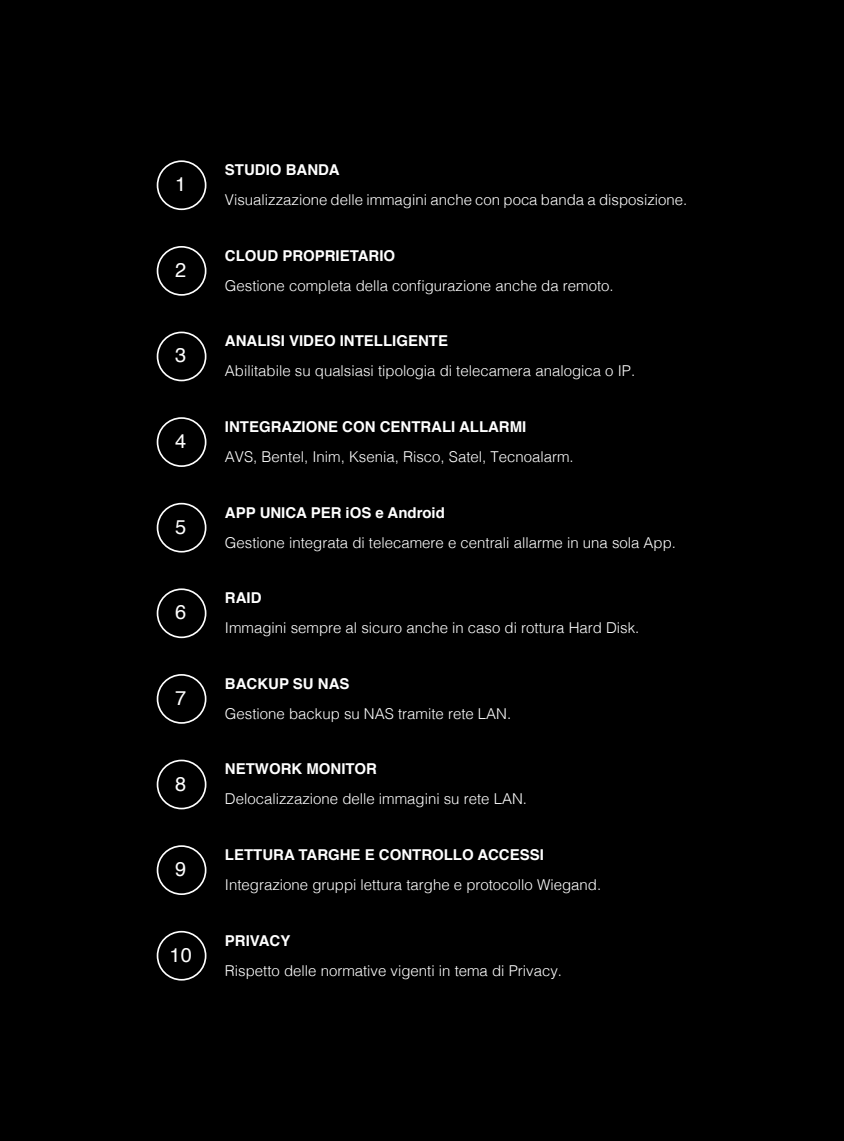
<style>
.page{position:relative;width:844px;height:1141px;background:#fff}
.page>*{position:absolute;margin:0;border:0;box-sizing:border-box;transform-origin:0 0}
.t1{font:19.95px "Helvetica";color:#fff}
.t2{font:300 15.05px "Helvetica";color:#fff}
.t3{font:700 15.05px "Helvetica";color:#fff}
</style>
<div class="page">
<div style="left:0;top:0;width:843px;height:1141px;background:#000"></div>
<div style="left:157px;top:160px;width:49px;height:50px;border:2px solid #fff;border-radius:50%"></div>
<div style="left:157px;top:246px;width:49px;height:50px;border:2px solid #fff;border-radius:50%"></div>
<div style="left:157px;top:332px;width:49px;height:49px;border:2px solid #fff;border-radius:50%"></div>
<div style="left:157px;top:417px;width:49px;height:50px;border:2px solid #fff;border-radius:50%"></div>
<div style="left:157px;top:503px;width:49px;height:50px;border:2px solid #fff;border-radius:50%"></div>
<div style="left:157px;top:588px;width:49px;height:50px;border:2px solid #fff;border-radius:50%"></div>
<div style="left:157px;top:674px;width:49px;height:50px;border:2px solid #fff;border-radius:50%"></div>
<div style="left:157px;top:760px;width:49px;height:49px;border:2px solid #fff;border-radius:50%"></div>
<div style="left:157px;top:845px;width:49px;height:50px;border:2px solid #fff;border-radius:50%"></div>
<div style="left:157px;top:931px;width:49px;height:50px;border:2px solid #fff;border-radius:50%"></div>
<h1 class="t1" style="left:175px;top:169px;width:13px">1</h1>
<h1 class="t1" style="left:175px;top:254px;width:13px">2</h1>
<h1 class="t1" style="left:175px;top:340px;width:13px">3</h1>
<h1 class="t1" style="left:175px;top:426px;width:13px">4</h1>
<h1 class="t1" style="left:175px;top:511px;width:13px">5</h1>
<h1 class="t1" style="left:175px;top:597px;width:13px">6</h1>
<h1 class="t1" style="left:175px;top:683px;width:13px">7</h1>
<h1 class="t1" style="left:175px;top:768px;width:13px">8</h1>
<h1 class="t1" style="left:175px;top:854px;width:13px">9</h1>
<h1 class="t1" style="left:170px;top:939px;width:24px">10</h1>
<p class="t3" style="left:225px;top:158px;width:116px">STUDIO BANDA</p>
<p class="t2" style="left:225px;top:187px;width:463px">Visualizzazione delle immagini anche con poca banda a disposizione.</p>
<p class="t3" style="left:225px;top:243px;width:172px">CLOUD PROPRIETARIO</p>
<p class="t2" style="left:225px;top:273px;width:390px">Gestione completa della configurazione anche da remoto.</p>
<p class="t3" style="left:225px;top:329px;width:224px">ANALISI VIDEO INTELLIGENTE</p>
<p class="t2" style="left:225px;top:358px;width:411px">Abilitabile su qualsiasi tipologia di telecamera analogica o IP.</p>
<p class="t3" style="left:225px;top:415px;width:303px">INTEGRAZIONE CON CENTRALI ALLARMI</p>
<p class="t2" style="left:225px;top:444px;width:350px">AVS, Bentel, Inim, Ksenia, Risco, Satel, Tecnoalarm.</p>
<p class="t3" style="left:225px;top:500px;width:221px">APP UNICA PER iOS e Android</p>
<p class="t2" style="left:225px;top:529px;width:452px">Gestione integrata di telecamere e centrali allarme in una sola App.</p>
<p class="t3" style="left:225px;top:586px;width:38px">RAID</p>
<p class="t2" style="left:225px;top:615px;width:416px">Immagini sempre al sicuro anche in caso di rottura Hard Disk.</p>
<p class="t3" style="left:225px;top:671px;width:126px">BACKUP SU NAS</p>
<p class="t2" style="left:225px;top:701px;width:288px">Gestione backup su NAS tramite rete LAN.</p>
<p class="t3" style="left:225px;top:757px;width:153px">NETWORK MONITOR</p>
<p class="t2" style="left:225px;top:786px;width:303px">Delocalizzazione delle immagini su rete LAN.</p>
<p class="t3" style="left:225px;top:843px;width:320px">LETTURA TARGHE E CONTROLLO ACCESSI</p>
<p class="t2" style="left:225px;top:872px;width:377px">Integrazione gruppi lettura targhe e protocollo Wiegand.</p>
<p class="t3" style="left:225px;top:928px;width:67px">PRIVACY</p>
<p class="t2" style="left:225px;top:957px;width:338px">Rispetto delle normative vigenti in tema di Privacy.</p>
</div>
